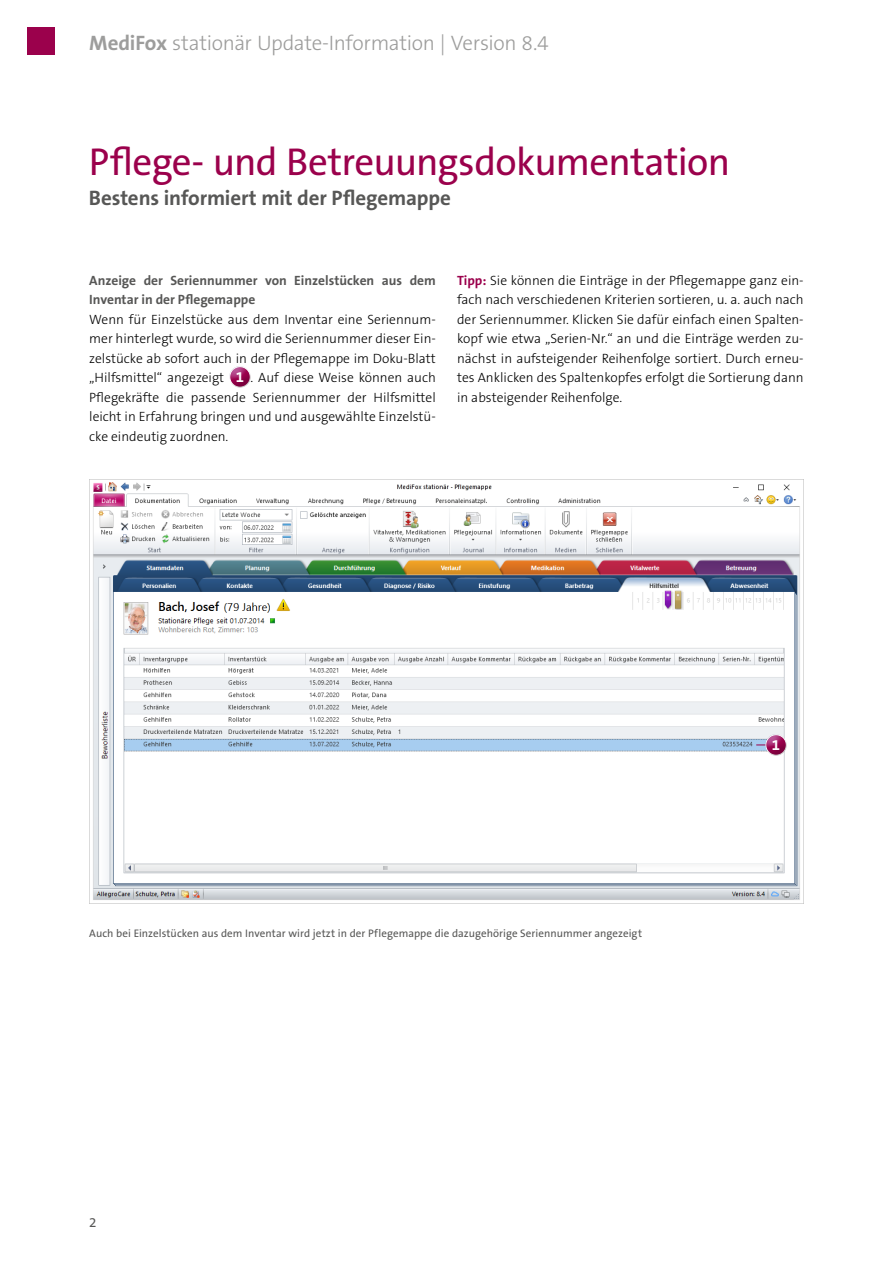
<style>
.page{position:relative;width:893px;height:1263px;background:#fff}
.page>*{position:absolute;margin:0;border:0;box-sizing:border-box;transform-origin:0 0}
.t1{font:39px "The Sans B5 Plain";letter-spacing:-.015em;color:#9b014c}
.t2{font:300 21px "The Sans B3";letter-spacing:-.015em;color:#9d9d9c}
.t3{font:700 21px "The Sans B7";letter-spacing:-.005em;color:#575756}
.t4{font:700 15px "The Sans B7";color:#fff}
.t5{font:300 13.5px/19.5px "The Sans B3";color:#000;text-align:justify}
.t6{font:700 13.5px/19.5px "The Sans B7";color:#575756}
.t7{font:13.5px "The Sans B5 Plain";color:#575756}
.t8{font:10.95px "The Sans B5 Plain";letter-spacing:.005em;color:#575756}
.s1{font-family:"The Sans B7";font-weight:700}
.s2{font-family:"The Sans B7";font-weight:700;font-size:15px;color:#fff}
.s3{font-family:"The Sans B7";font-weight:700;color:#9b014c}
</style>
<div class="page">
<div style="left:28px;top:28px;width:27px;height:27px;background:#9b014c"></div>
<div style="left:222px;top:365px;width:39px;height:25px;background:#000;opacity:.2"></div>
<img style="left:89px;top:480px;width:715px;height:424px">
<div style="left:755px;top:725px;width:39px;height:32px;background:#7682a5;opacity:.75"></div>
<div style="left:758px;top:733px;width:39px;height:25px;background:#000;opacity:.2"></div>
<h2 class="t2" style="left:89px;top:32px;width:461px"><span class="s1">MediFox</span> stationär Update-Information | Version 8.4</h2>
<h1 class="t1" style="left:89px;top:141px;width:643px">Pflege- und Betreuungsdokumentation</h1>
<h2 class="t3" style="left:89px;top:186px;width:363px">Bestens informiert mit der Pflegemappe</h2>
<p class="t6" style="left:89px;top:271px;width:348px">Anzeige der Seriennummer von Einzelstücken aus dem<br>Inventar in der Pflegemappe</p>
<p class="t5" style="left:89px;top:310px;width:348px">Wenn für Einzelstücke aus dem Inventar eine Seriennum&shy;mer hinterlegt wurde, so wird die Seriennummer dieser Ein&shy;zelstücke ab sofort auch in der Pflegemappe im Doku-Blatt „Hilfsmittel“ angezeigt <span class="s2">1</span> . Auf diese Weise können auch Pflegekräfte die passende Seriennummer der Hilfsmittel leicht in Erfahrung bringen und und ausgewählte Einzelstü&shy;cke eindeutig zuordnen.</p>
<p class="t5" style="left:457px;top:271px;width:348px"><span class="s3">Tipp:</span> Sie können die Einträge in der Pflegemappe ganz ein&shy;fach nach verschiedenen Kriterien sortieren, u. a. auch nach der Seriennummer. Klicken Sie dafür einfach einen Spalten&shy;kopf wie etwa „Serien-Nr.“ an und die Einträge werden zu&shy;nächst in aufsteigender Reihenfolge sortiert. Durch erneu&shy;tes Anklicken des Spaltenkopfes erfolgt die Sortierung dann in absteigender Reihenfolge.</p>
<p class="t4" style="left:772px;top:737px;width:10px">1</p>
<p class="t8" style="left:89px;top:927px;width:554px">Auch bei Einzelstücken aus dem Inventar wird jetzt in der Pflegemappe die dazugehörige Seriennummer angezeigt</p>
<p class="t7" style="left:89px;top:1215px;width:9px">2</p>
</div>
